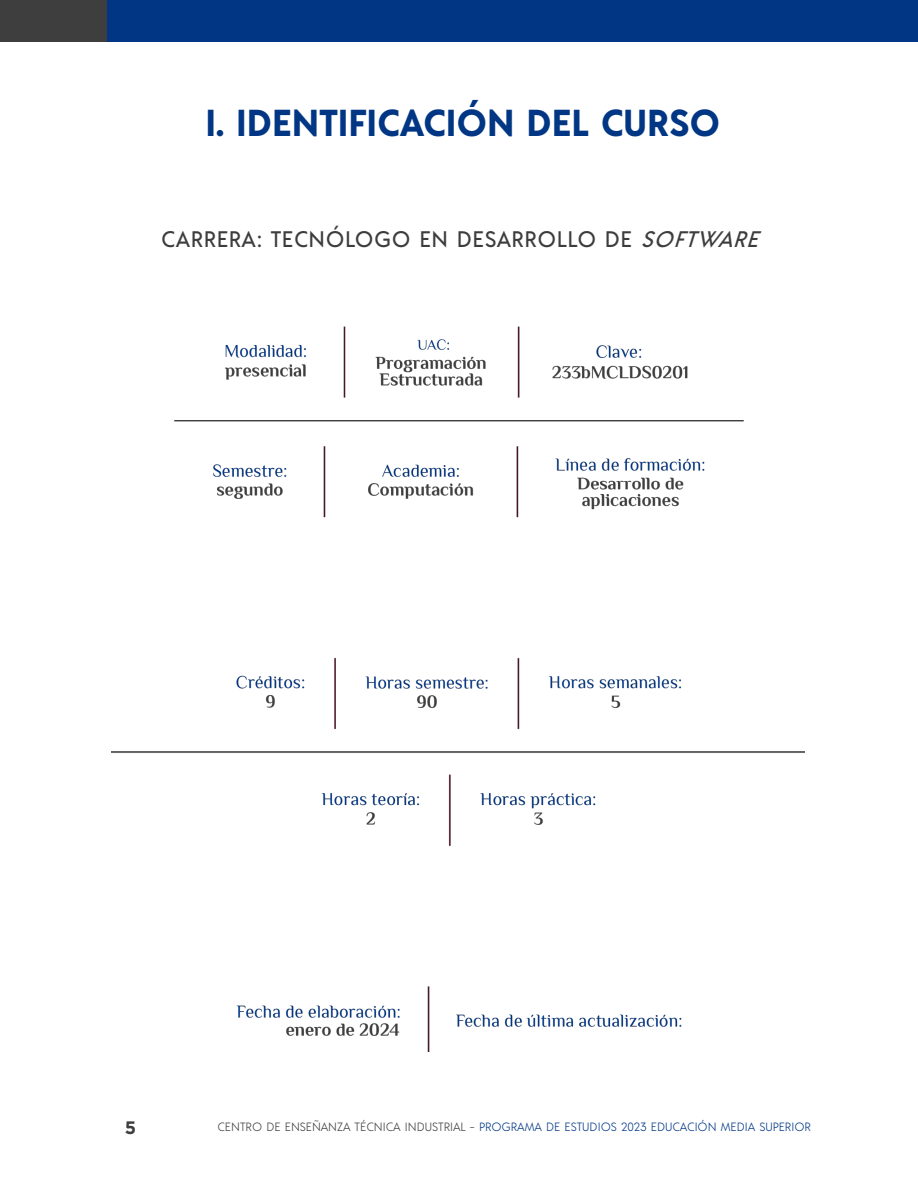
<style>
.page{position:relative;width:918px;height:1188px;background:#fff}
.page>*{position:absolute;margin:0;border:0;box-sizing:border-box;transform-origin:0 0}
.t1{font:700 37.5px "Acre";color:#003684}
.t2{font:500 22.5px "Acre";letter-spacing:.025em;color:#3d3d3d}
.t3{font:700 18px "Gotham";color:#3e3e3e}
.t4{font:300 12px "Acre";color:#003684}
.s1{font-style:italic}
.s2{color:#3e3e3e}
</style>
<div class="page">
<div style="left:107px;top:0;width:811px;height:42px;background:#003684"></div>
<div style="left:0;top:0;width:107px;height:42px;background:#3e3e3e"></div>
<img style="left:111px;top:326px;width:693px;height:726px">
<h1 class="t1" style="left:205px;top:96px;width:516px">I. IDENTIFICACIÓN DEL CURSO</h1>
<h2 class="t2" style="left:161px;top:224px;width:607px">CARRERA: TECNÓLOGO EN DESARROLLO DE <span class="s1">SOFTWARE</span></h2>
<h3 class="t3" style="left:125px;top:1116px;width:13px">5</h3>
<p class="t4" style="left:217px;top:1119px;width:595px"><span class="s2">CENTRO DE ENSEÑANZA TÉCNICA INDUSTRIAL -</span> PROGRAMA DE ESTUDIOS 2023 EDUCACIÓN MEDIA SUPERIOR</p>
</div>
